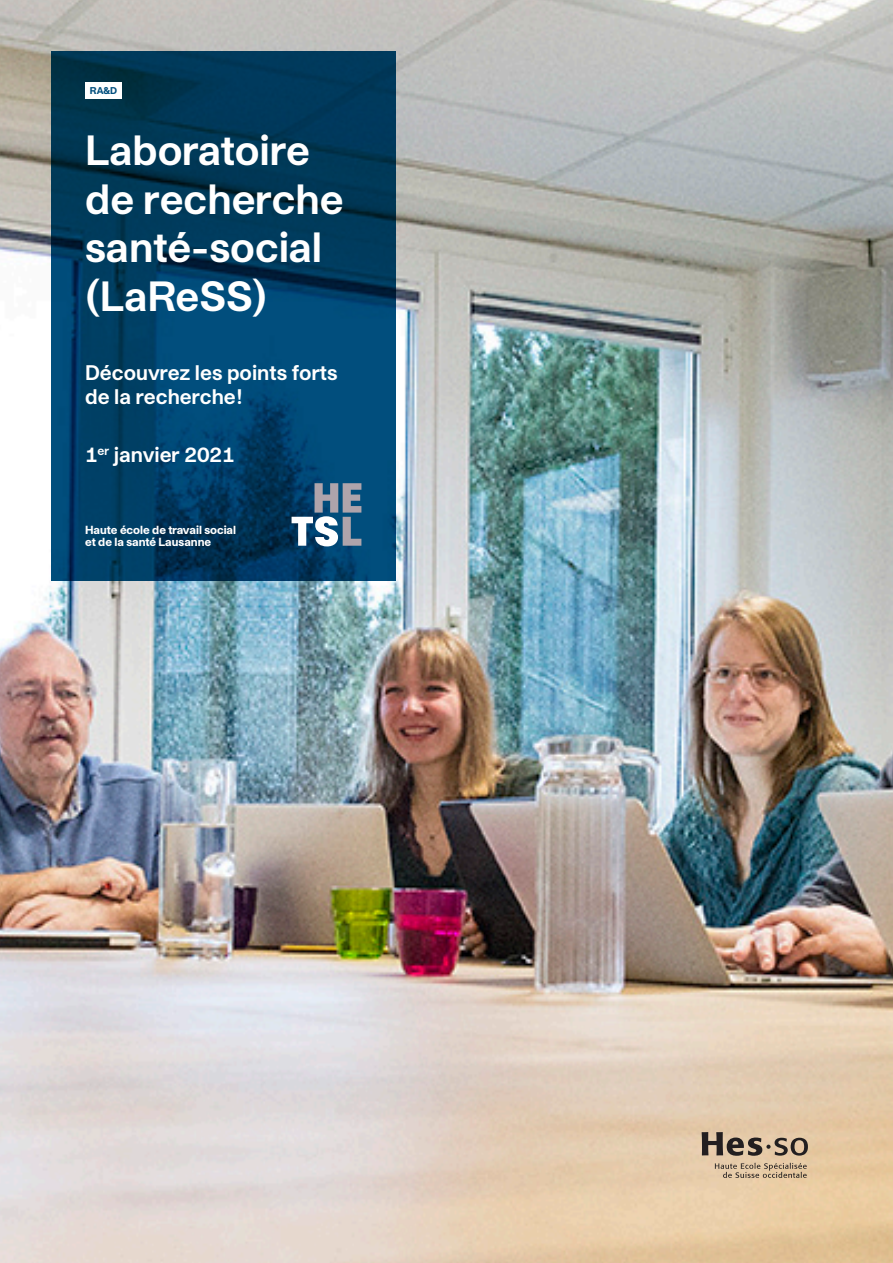
<style>
.page{position:relative;width:893px;height:1263px;background:#fff}
.page>*{position:absolute;margin:0;border:0;box-sizing:border-box;transform-origin:0 0}
.Big_Title__Cover{font:700 40.5px/48.6px "Studio Pro";color:#fff}
.Basic_Title{font:700 20.25px/24.8px "Studio Pro";color:#fff}
.Basic_Left__6_3pt{font:800 11.25px/12.3px "Studio Pro";color:#fff}
.Basic_Subtitle__Shad{font:800 9.45px "Studio Pro";color:#014e7d}
</style>
<div class="page">
<img style="left:0;top:0;width:893px;height:1263px">
<svg style="left:715px;top:1163px;width:92px;height:15px"></svg>
<svg style="left:702px;top:1132px;width:106px;height:24px"></svg>
<svg style="left:0;top:0;width:448px;height:633px"></svg>
<svg style="left:292px;top:483px;width:69px;height:63px"></svg>
<p class="Basic_Subtitle__Shad" style="left:90px;top:84px;width:29px">RA&amp;D</p>
<p class="Big_Title__Cover" style="left:85px;top:124px;width:227px">Laboratoire</p>
<p class="Big_Title__Cover" style="left:85px;top:173px;width:260px">de recherche santé-social (LaReSS)</p>
<p class="Basic_Title" style="left:85px;top:359px;width:254px">Découvrez les points forts de la recherche!</p>
<p class="Basic_Title" style="left:85px;top:441px;width:151px">1<sup>er</sup> janvier 2021</p>
<p class="Basic_Left__6_3pt" style="left:85px;top:523px;width:153px">Haute école de travail social et de la santé Lausanne</p>
</div>
